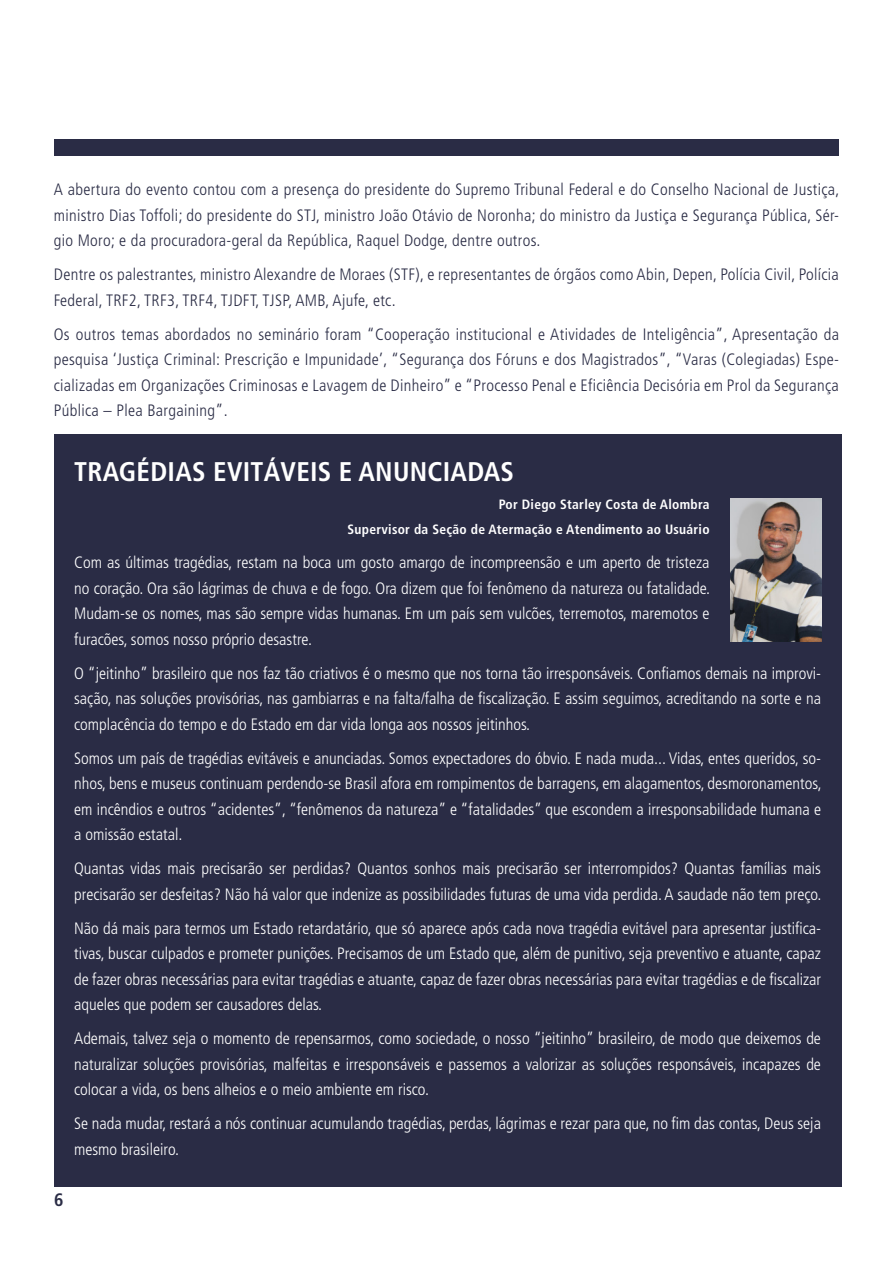
<style>
.page{position:relative;width:893px;height:1263px;background:#fff}
.page>*{position:absolute;margin:0;border:0;box-sizing:border-box;transform-origin:0 0}
.t1{font:condensed 27px "Frutiger 67 Bold";letter-spacing:.01em;color:#fff}
.t2{font:condensed 18px "Frutiger 67 Bold";color:#2a2c45}
.t3{font:condensed 16.5px/25.5px "Frutiger 47 Light";color:#fff;text-align:justify}
.t4{font:condensed 16.5px/25.5px "Frutiger 47 Light";letter-spacing:.02em;color:#2a2c45;text-align:justify}
.t5{font:condensed 13.5px/25.5px "Frutiger 67 Bold";letter-spacing:.02em;color:#fff;text-align:right}
</style>
<div class="page">
<div style="left:54px;top:139px;width:785px;height:17px;background:#2a2c45"></div>
<div style="left:54px;top:434px;width:787px;height:752px;background:#2a2c45"></div>
<img style="left:731px;top:499px;width:90px;height:143px">
<p class="t4" style="left:54px;top:177px;width:787px">A abertura do evento contou com a presença do presidente do Supremo Tribunal Federal e do Conselho Nacional de Justiça, ministro Dias Toffoli; do presidente do STJ, ministro João Otávio de Noronha; do ministro da Justiça e Segurança Pública, Sér&shy;gio Moro; e da procuradora-geral da República, Raquel Dodge, dentre outros.</p>
<p class="t4" style="left:54px;top:262px;width:786px">Dentre os palestrantes, ministro Alexandre de Moraes (STF), e representantes de órgãos como Abin, Depen, Polícia Civil, Polícia<br>Federal, TRF2, TRF3, TRF4, TJDFT, TJSP, AMB, Ajufe, etc.</p>
<p class="t4" style="left:54px;top:321px;width:787px">Os outros temas abordados no seminário foram “Cooperação institucional e Atividades de Inteligência”, Apresentação da pesquisa ‘Justiça Criminal: Prescrição e Impunidade’, “Segurança dos Fóruns e dos Magistrados”, “Varas (Colegiadas) Espe&shy;cializadas em Organizações Criminosas e Lavagem de Dinheiro” e “Processo Penal e Eficiência Decisória em Prol da Segurança Pública – Plea Bargaining”.</p>
<h1 class="t1" style="left:74px;top:455px;width:441px">TRAGÉDIAS EVITÁVEIS E ANUNCIADAS</h1>
<p class="t5" style="left:348px;top:491px;width:364px">Por Diego Starley Costa de Alombra<br>Supervisor da Seção de Atermação e Atendimento ao Usuário</p>
<p class="t3" style="left:74px;top:550px;width:637px">Com as últimas tragédias, restam na boca um gosto amargo de incompreensão e um aperto de tristeza no coração. Ora são lágrimas de chuva e de fogo. Ora dizem que foi fenômeno da natureza ou fatalidade.<br>Mudam-se os nomes, mas são sempre vidas humanas. Em um país sem vulcões, terremotos, maremotos e furacões, somos nosso próprio desastre.</p>
<p class="t3" style="left:74px;top:660px;width:748px">O “jeitinho” brasileiro que nos faz tão criativos é o mesmo que nos torna tão irresponsáveis. Confiamos demais na improvi&shy;sação, nas soluções provisórias, nas gambiarras e na falta/falha de fiscalização. E assim seguimos, acreditando na sorte e na complacência do tempo e do Estado em dar vida longa aos nossos jeitinhos.</p>
<p class="t3" style="left:74px;top:745px;width:749px">Somos um país de tragédias evitáveis e anunciadas. Somos expectadores do óbvio. E nada muda... Vidas, entes queridos, so&shy;nhos, bens e museus continuam perdendo-se Brasil afora em rompimentos de barragens, em alagamentos, desmoronamentos, em incêndios e outros “acidentes”, “fenômenos da natureza” e “fatalidades” que escondem a irresponsabilidade humana e a omissão estatal.</p>
<p class="t3" style="left:74px;top:856px;width:749px">Quantas vidas mais precisarão ser perdidas? Quantos sonhos mais precisarão ser interrompidos? Quantas famílias mais precisarão ser desfeitas? Não há valor que indenize as possibilidades futuras de uma vida perdida. A saudade não tem preço.</p>
<p class="t3" style="left:74px;top:915px;width:748px">Não dá mais para termos um Estado retardatário, que só aparece após cada nova tragédia evitável para apresentar justifica&shy;tivas, buscar culpados e prometer punições. Precisamos de um Estado que, além de punitivo, seja preventivo e atuante, capaz de fazer obras necessárias para evitar tragédias e atuante, capaz de fazer obras necessárias para evitar tragédias e de fiscalizar aqueles que podem ser causadores delas.</p>
<p class="t3" style="left:74px;top:1026px;width:748px">Ademais, talvez seja o momento de repensarmos, como sociedade, o nosso “jeitinho” brasileiro, de modo que deixemos de naturalizar soluções provisórias, malfeitas e irresponsáveis e passemos a valorizar as soluções responsáveis, incapazes de colocar a vida, os bens alheios e o meio ambiente em risco.</p>
<p class="t3" style="left:74px;top:1111px;width:748px">Se nada mudar, restará a nós continuar acumulando tragédias, perdas, lágrimas e rezar para que, no fim das contas, Deus seja mesmo brasileiro.</p>
<p class="t2" style="left:54px;top:1189px;width:11px">6</p>
</div>
